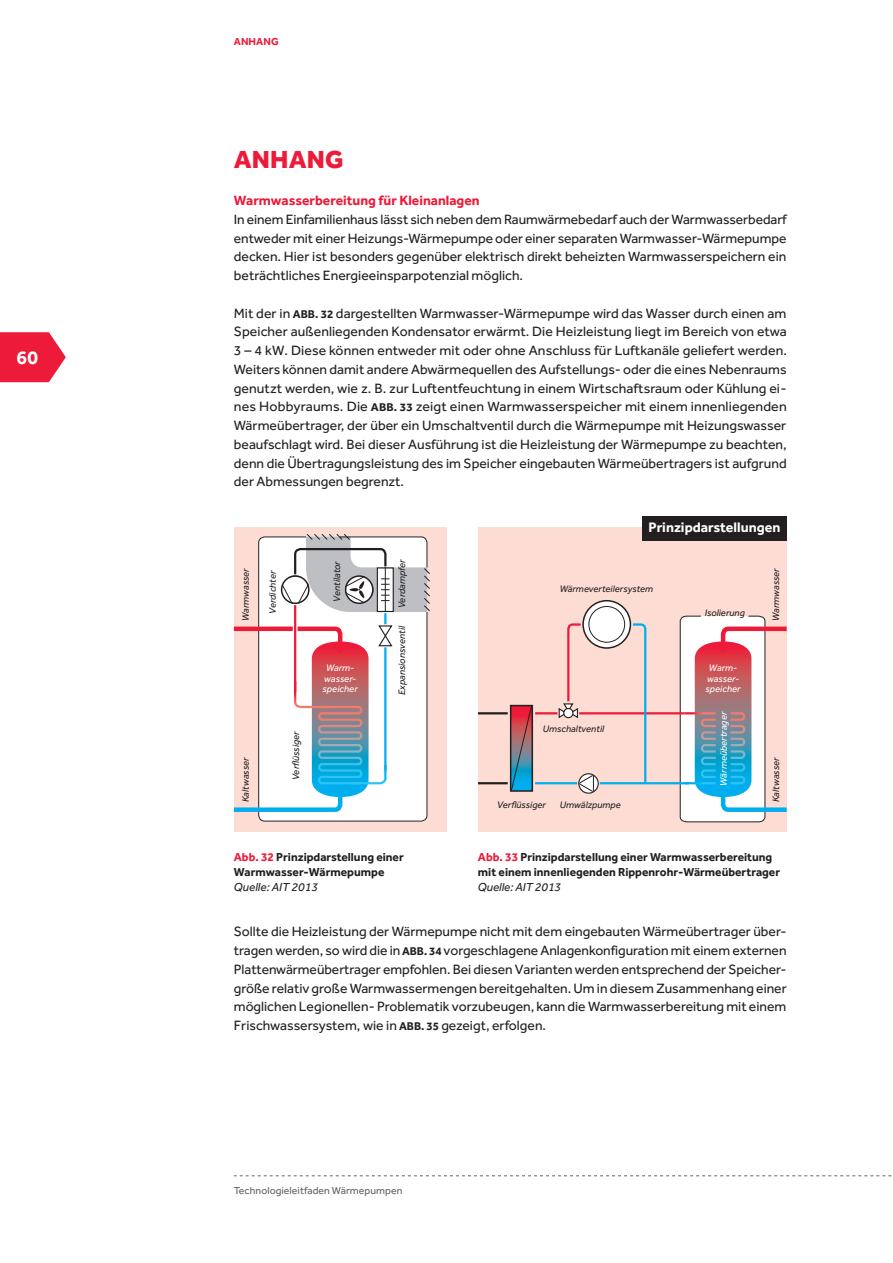
<style>
.page{position:relative;width:893px;height:1263px;background:#fff}
.page>*{position:absolute;margin:0;border:0;box-sizing:border-box;transform-origin:0 0}
.t1{font:800 25.5px "Effra";letter-spacing:.005em;color:#ed1a3a}
.t2{font:700 19.5px "Effra";color:#fff}
.t3{font:700 14.25px "Effra";color:#fff}
.Fließtext{font:13.95px/18.8px "Effra";color:#231f20;text-align:justify}
.Überschrift_3{font:700 13.95px "Effra";color:#ed1a3a}
.Abbildungsbeschriftu{font:700 12px/15px "Effra";color:#231f20}
.t4{font:10.5px "Effra";letter-spacing:.005em;color:#636366}
.Kolumnentitel_Abschn{font:700 10.5px "Effra";letter-spacing:.01em;color:#ed1a3a}
.t5{font:italic 9.75px "Effra";letter-spacing:.005em;color:#231f20}
.t6{font:italic 9.75px/10.5px "Effra";letter-spacing:.005em;color:#fff;text-align:center}
.s1{font-weight:700;font-size:11.7px}
.s2{color:#ed1a3a}
.s3{font-weight:400;font-style:italic}
</style>
<div class="page">
<div style="left:478px;top:527px;width:309px;height:304px;background:#fdddd3"></div>
<div style="left:642px;top:516px;width:145px;height:25px;background:#231f20"></div>
<div style="left:234px;top:527px;width:212px;height:304px;background:#fdddd3"></div>
<svg style="left:258px;top:814px;width:170px;height:8px"></svg>
<svg style="left:233px;top:534px;width:197px;height:280px;background:#dad5d8"></svg>
<hr style="left:478px;top:712px;width:30px;height:2px;background:#231f20">
<hr style="left:478px;top:782px;width:30px;height:2px;background:#231f20">
<svg style="left:509px;top:704px;width:25px;height:88px;background:#776c7e"></svg>
<hr style="left:535px;top:712px;width:22px;height:2px;background:#ed1a3a">
<hr style="left:535px;top:782px;width:42px;height:2px;background:#00aeef">
<svg style="left:579px;top:774px;width:19px;height:19px"></svg>
<svg style="left:580px;top:775px;width:14px;height:17px"></svg>
<div style="left:578px;top:773px;width:21px;height:21px;border:1px solid #231f20;border-radius:50%"></div>
<hr style="left:579px;top:712px;width:106px;height:2px;background:#ed1a3a">
<hr style="left:600px;top:782px;width:89px;height:2px;background:#00aeef">
<svg style="left:583px;top:601px;width:47px;height:47px"></svg>
<div style="left:582px;top:600px;width:49px;height:49px;border:2px solid #231f20;border-radius:50%"></div>
<div style="left:589px;top:606px;width:36px;height:36px;background:#fff;border-radius:50%"></div>
<div style="left:589px;top:606px;width:36px;height:36px;border:1px solid #231f20;border-radius:50%"></div>
<svg style="left:558px;top:622px;width:25px;height:97px"></svg>
<svg style="left:631px;top:622px;width:17px;height:163px"></svg>
<svg style="left:679px;top:615px;width:108px;height:207px"></svg>
<svg style="left:0;top:332px;width:66px;height:50px;background:#ef3854"></svg>
<svg style="left:234px;top:1175px;width:658px;height:1px"></svg>
<p class="t2" style="left:17px;top:345px;width:23px">60</p>
<p class="Kolumnentitel_Abschn" style="left:234px;top:35px;width:46px">ANHANG</p>
<h2 class="t1" style="left:234px;top:143px;width:111px">ANHANG</h2>
<h3 class="Überschrift_3" style="left:234px;top:192px;width:247px">Warmwasserbereitung für Kleinanlagen</h3>
<p class="Fließtext" style="left:234px;top:210px;width:554px">In einem Einfamilienhaus lässt sich neben dem Raumwärmebedarf auch der Warmwasserbedarf entweder mit einer Heizungs-Wärmepumpe oder einer separaten Warmwasser-Wärmepumpe decken. Hier ist besonders gegenüber elektrisch direkt beheizten Warmwasserspeichern ein beträchtliches Energieeinsparpotenzial möglich.</p>
<p class="Fließtext" style="left:234px;top:303px;width:555px">Mit der in <span class="s1">ABB. 32</span> dargestellten Warmwasser-Wärmepumpe wird das Wasser durch einen am Speicher außenliegenden Kondensator erwärmt. Die Heizleistung liegt im Bereich von etwa 3 – 4 kW. Diese können entweder mit oder ohne Anschluss für Luftkanäle geliefert werden.<br>Weiters können damit andere Abwärmequellen des Aufstellungs- oder die eines Nebenraums genutzt werden, wie z. B. zur Luftentfeuchtung in einem Wirtschaftsraum oder Kühlung ei&shy;nes Hobbyraums. Die <span class="s1">ABB. 33</span> zeigt einen Warmwasserspeicher mit einem innenliegenden Wärmeübertrager, der über ein Umschaltventil durch die Wärmepumpe mit Heizungswasser beaufschlagt wird. Bei dieser Ausführung ist die Heizleistung der Wärmepumpe zu beachten, denn die Übertragungsleistung des im Speicher eingebauten Wärmeübertragers ist aufgrund der Abmessungen begrenzt.</p>
<p class="t3" style="left:648px;top:519px;width:133px">Prinzipdarstellungen</p>
<p class="t5" style="left:396px;top:608px;width:51px;rotate:-90deg">Verdampfer</p>
<p class="t5" style="left:396px;top:695px;width:71px;rotate:-90deg">Expansionsventil</p>
<p class="t5" style="left:331px;top:602px;width:42px;rotate:-90deg">Ventilator</p>
<p class="t5" style="left:240px;top:621px;width:55px;rotate:-90deg">Warmwasser</p>
<p class="t5" style="left:770px;top:621px;width:55px;rotate:-90deg">Warmwasser</p>
<p class="t5" style="left:267px;top:614px;width:45px;rotate:-90deg">Verdichter</p>
<p class="t5" style="left:560px;top:583px;width:95px">Wärmeverteilersystem</p>
<p class="t5" style="left:705px;top:607px;width:42px">Isolierung</p>
<p class="t6" style="left:323px;top:662px;width:37px">Warm&shy;wasser&shy;speicher</p>
<p class="t6" style="left:705px;top:662px;width:37px">Warm&shy;wasser&shy;speicher</p>
<p class="t6" style="left:718px;top:785px;width:76px;rotate:-90deg">Wärmeübertrager</p>
<p class="t5" style="left:543px;top:723px;width:63px">Umschaltventil</p>
<p class="t5" style="left:290px;top:780px;width:51px;rotate:-90deg">Verflüssiger</p>
<p class="t5" style="left:240px;top:802px;width:47px;rotate:-90deg">Kaltwasser</p>
<p class="t5" style="left:770px;top:802px;width:47px;rotate:-90deg">Kaltwasser</p>
<p class="t5" style="left:497px;top:799px;width:50px">Verflüssiger</p>
<p class="t5" style="left:560px;top:799px;width:63px">Umwälzpumpe</p>
<p class="Abbildungsbeschriftu" style="left:234px;top:850px;width:171px"><span class="s2">Abb. 32</span> Prinzipdarstellung einer<br>Warmwasser-Wärmepumpe<br><span class="s3">Quelle: AIT 2013</span></p>
<p class="Fließtext" style="left:234px;top:922px;width:554px">Sollte die Heizleistung der Wärmepumpe nicht mit dem eingebauten Wärmeübertrager über&shy;tragen werden, so wird die in <span class="s1">ABB. 34</span> vorgeschlagene Anlagenkonfiguration mit einem externen Plattenwärmeübertrager empfohlen. Bei diesen Varianten werden entsprechend der Speicher&shy;größe relativ große Warmwassermengen bereitgehalten. Um in diesem Zusammenhang einer möglichen Legionellen- Problematik vorzubeugen, kann die Warmwasserbereitung mit einem Frischwassersystem, wie in <span class="s1">ABB. 35</span> gezeigt, erfolgen.</p>
<p class="Abbildungsbeschriftu" style="left:478px;top:850px;width:304px"><span class="s2">Abb. 33</span> Prinzipdarstellung einer Warmwasserbereitung mit einem innenliegenden Rippenrohr-Wärmeübertrager<br><span class="s3">Quelle: AIT 2013</span></p>
<p class="t4" style="left:234px;top:1184px;width:170px">Technologieleitfaden Wärmepumpen</p>
</div>
